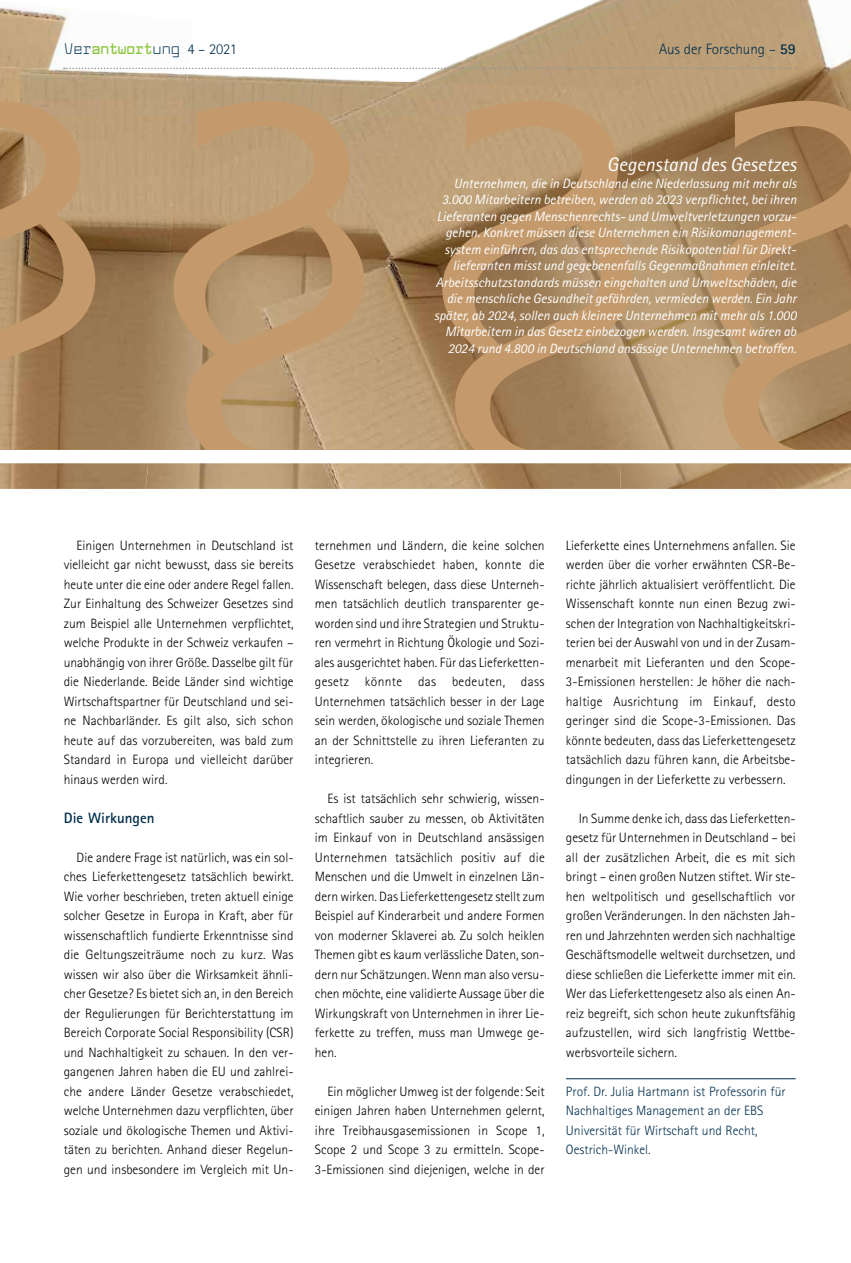
<style>
.page{position:relative;width:851px;height:1263px;background:#fff}
.page>*{position:absolute;margin:0;border:0;box-sizing:border-box;transform-origin:0 0}
.t1{font:italic 19.5px "Rotis Sans Serif Std";color:#fff}
.t2{font:700 15px "Larabiefont Rg";color:#8dc63f}
.t3{font:300 15px "Rotis Sans Serif Std";color:#002e4d}
.t4{font:700 15px "Rotis Sans Serif Std";color:#002e4d}
.t5{font:300 13.5px/19.5px "Rotis Sans Serif Std";color:#000;text-align:justify}
.t6{font:italic 13.5px/16.5px "Rotis Sans Serif Std";color:#fff;text-align:right}
.t7{font:300 13.5px/19.5px "Rotis Sans Serif Std";color:#002e4d}
.s1{font-weight:400;color:#002e4d}
.s2{font-family:"Rotis Sans Serif Std";font-weight:300;color:#002e4d}
.s3{font-weight:700}
</style>
<div class="page">
<img style="left:0;top:6px;width:193px;height:62px">
<img style="left:148px;top:463px;width:175px;height:26px">
<img style="left:188px;top:74px;width:222px;height:8px">
<img style="left:171px;top:82px;width:122px;height:368px">
<img style="left:0;top:67px;width:188px;height:173px">
<img style="left:0;top:463px;width:148px;height:26px">
<img style="left:31px;top:239px;width:140px;height:211px">
<img style="left:0;top:348px;width:32px;height:102px">
<img style="left:0;top:224px;width:64px;height:106px">
<img style="left:323px;top:463px;width:527px;height:26px">
<img style="left:758px;top:390px;width:92px;height:60px">
<img style="left:413px;top:0;width:437px;height:82px">
<img style="left:631px;top:82px;width:219px;height:308px">
<img style="left:809px;top:82px;width:41px;height:93px">
<img style="left:626px;top:295px;width:71px;height:155px">
<img style="left:626px;top:402px;width:17px;height:48px">
<img style="left:490px;top:331px;width:136px;height:119px">
<svg style="left:410px;top:81px;width:20px;height:1px"></svg>
<img style="left:245px;top:82px;width:292px;height:316px">
<img style="left:536px;top:86px;width:98px;height:245px">
<img style="left:198px;top:153px;width:48px;height:134px">
<img style="left:294px;top:397px;width:180px;height:53px">
<hr style="left:566px;top:1078px;width:229px;height:1px;background:#002e4d">
<svg style="left:64px;top:68px;width:732px;height:1px"></svg>
<p class="t2" style="left:64px;top:38px;width:174px"><span class="s1">Ver</span>antwort<span class="s1">ung</span> <span class="s2">4 – 2021</span></p>
<p class="t3" style="left:659px;top:40px;width:138px">Aus der Forschung – <span class="s3">59</span></p>
<h1 class="t1" style="left:606px;top:153px;width:191px">Gegenstand des Gesetzes</h1>
<p class="t6" style="left:434px;top:175px;width:364px">Unternehmen, die in Deutschland eine Niederlassung mit mehr als 3.000 Mitarbeitern betreiben, werden ab 2023 verpflichtet, bei ihren Lieferanten gegen Menschenrechts- und Umweltverletzungen vorzu&shy;gehen. Konkret müssen diese Unternehmen ein Risikomanagement&shy;system einführen, das das entsprechende Risikopotential für Direkt&shy;lieferanten misst und gegebenenfalls Gegenmaßnahmen einleitet.<br>Arbeitsschutzstandards müssen eingehalten und Umweltschäden, die die menschliche Gesundheit gefährden, vermieden werden. Ein Jahr später, ab 2024, sollen auch kleinere Unternehmen mit mehr als 1.000<br>Mitarbeitern in das Gesetz einbezogen werden. Insgesamt wären ab 2024 rund 4.800 in Deutschland ansässige Unternehmen betroffen.</p>
<p class="t5" style="left:64px;top:535px;width:231px;text-indent:13px">Einigen Unternehmen in Deutschland ist vielleicht gar nicht bewusst, dass sie bereits heute unter die eine oder andere Regel fallen.<br>Zur Einhaltung des Schweizer Gesetzes sind zum Beispiel alle Unternehmen verpflichtet, welche Produkte in der Schweiz verkaufen – unabhängig von ihrer Größe. Dasselbe gilt für die Niederlande. Beide Länder sind wichtige Wirtschaftspartner für Deutschland und sei&shy;ne Nachbarländer. Es gilt also, sich schon heute auf das vorzubereiten, was bald zum Standard in Europa und vielleicht darüber hinaus werden wird.</p>
<p class="t4" style="left:64px;top:808px;width:92px">Die Wirkungen</p>
<p class="t5" style="left:64px;top:848px;width:231px;text-indent:13px">Die andere Frage ist natürlich, was ein sol&shy;ches Lieferkettengesetz tatsächlich bewirkt.<br>Wie vorher beschrieben, treten aktuell einige solcher Gesetze in Europa in Kraft, aber für wissenschaftlich fundierte Erkenntnisse sind die Geltungszeiträume noch zu kurz. Was wissen wir also über die Wirksamkeit ähnli&shy;cher Gesetze? Es bietet sich an, in den Bereich der Regulierungen für Berichterstattung im Bereich Corporate Social Responsibility (CSR) und Nachhaltigkeit zu schauen. In den ver&shy;gangenen Jahren haben die EU und zahlrei&shy;che andere Länder Gesetze verabschiedet, welche Unternehmen dazu verpflichten, über soziale und ökologische Themen und Aktivi&shy;täten zu berichten. Anhand dieser Regelun&shy;gen und insbesondere im Vergleich mit Un-</p>
<p class="t5" style="left:315px;top:535px;width:231px">ternehmen und Ländern, die keine solchen Gesetze verabschiedet haben, konnte die Wissenschaft belegen, dass diese Unterneh&shy;men tatsächlich deutlich transparenter ge&shy;worden sind und ihre Strategien und Struktu&shy;ren vermehrt in Richtung Ökologie und Sozi&shy;ales ausgerichtet haben. Für das Lieferketten&shy;gesetz könnte das bedeuten, dass Unternehmen tatsächlich besser in der Lage sein werden, ökologische und soziale Themen an der Schnittstelle zu ihren Lieferanten zu integrieren.</p>
<p class="t5" style="left:315px;top:789px;width:231px;text-indent:13px">Es ist tatsächlich sehr schwierig, wissen&shy;schaftlich sauber zu messen, ob Aktivitäten im Einkauf von in Deutschland ansässigen Unternehmen tatsächlich positiv auf die Menschen und die Umwelt in einzelnen Län&shy;dern wirken. Das Lieferkettengesetz stellt zum Beispiel auf Kinderarbeit und andere Formen von moderner Sklaverei ab. Zu solch heiklen Themen gibt es kaum verlässliche Daten, son&shy;dern nur Schätzungen. Wenn man also versu&shy;chen möchte, eine validierte Aussage über die Wirkungskraft von Unternehmen in ihrer Lie&shy;ferkette zu treffen, muss man Umwege ge&shy;hen.</p>
<p class="t5" style="left:315px;top:1081px;width:231px;text-indent:13px">Ein möglicher Umweg ist der folgende: Seit einigen Jahren haben Unternehmen gelernt, ihre Treibhausgasemissionen in Scope 1, Scope 2 und Scope 3 zu ermitteln. Scope-3-Emissionen sind diejenigen, welche in der</p>
<p class="t5" style="left:566px;top:536px;width:231px">Lieferkette eines Unternehmens anfallen. Sie werden über die vorher erwähnten CSR-Be&shy;richte jährlich aktualisiert veröffentlicht. Die Wissenschaft konnte nun einen Bezug zwi&shy;schen der Integration von Nachhaltigkeitskri&shy;terien bei der Auswahl von und in der Zusam&shy;menarbeit mit Lieferanten und den Scope-3-Emissionen herstellen: Je höher die nach&shy;haltige Ausrichtung im Einkauf, desto geringer sind die Scope-3-Emissionen. Das könnte bedeuten, dass das Lieferkettengesetz tatsächlich dazu führen kann, die Arbeitsbe&shy;dingungen in der Lieferkette zu verbessern.</p>
<p class="t5" style="left:566px;top:808px;width:231px;text-indent:13px">In Summe denke ich, dass das Lieferketten&shy;gesetz für Unternehmen in Deutschland – bei all der zusätzlichen Arbeit, die es mit sich bringt – einen großen Nutzen stiftet. Wir ste&shy;hen weltpolitisch und gesellschaftlich vor großen Veränderungen. In den nächsten Jah&shy;ren und Jahrzehnten werden sich nachhaltige Geschäftsmodelle weltweit durchsetzen, und diese schließen die Lieferkette immer mit ein.<br>Wer das Lieferkettengesetz also als einen An&shy;reiz begreift, sich schon heute zukunftsfähig aufzustellen, wird sich langfristig Wettbe&shy;werbsvorteile sichern.</p>
<p class="t7" style="left:566px;top:1081px;width:221px">Prof. Dr. Julia Hartmann ist Professorin für Nachhaltiges Management an der EBS Universität für Wirtschaft und Recht, Oestrich-Winkel.</p>
</div>
